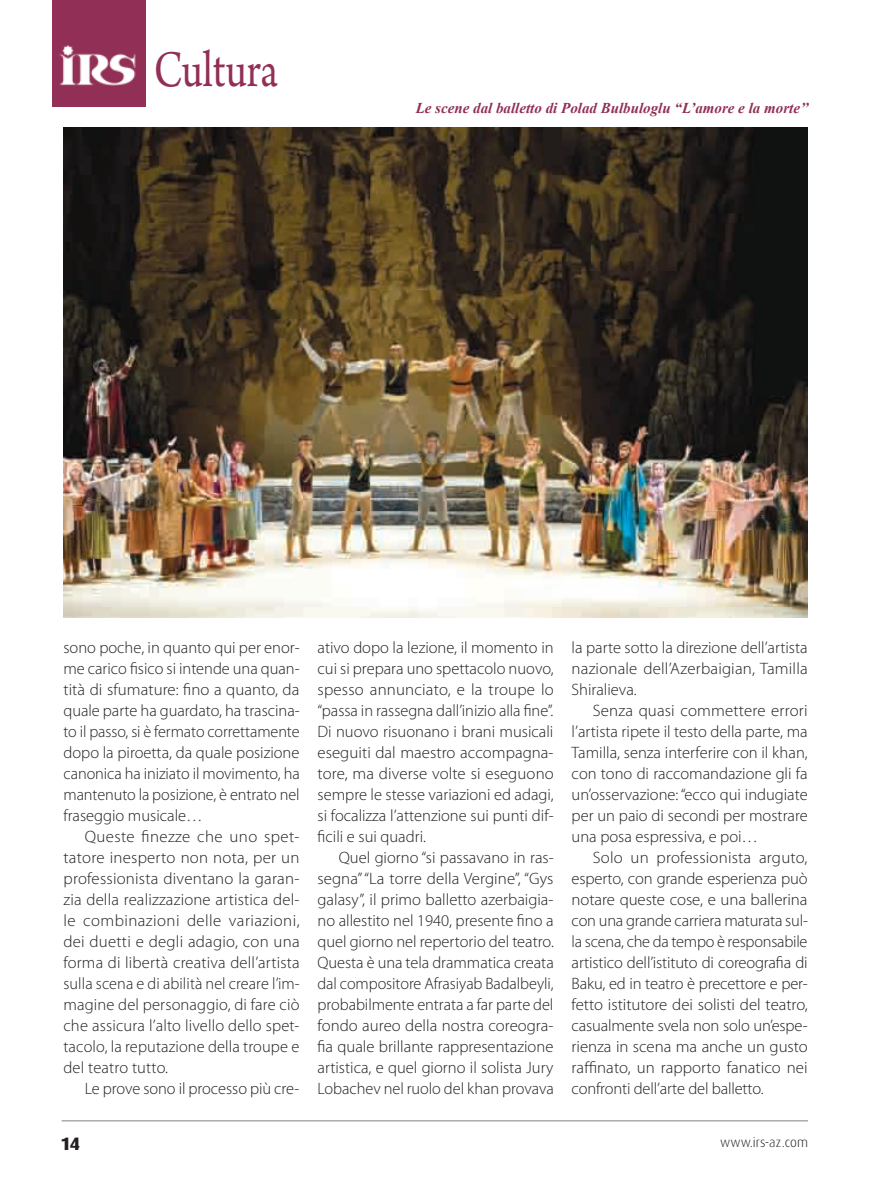
<style>
.page{position:relative;width:893px;height:1191px;background:#fff}
.page>*{position:absolute;margin:0;border:0;box-sizing:border-box;transform-origin:0 0}
.t1{font:54.15px "Arno Pro";color:#922f57;scale:.8 1}
.t2{font:800 18px "Dax Pro";color:#231f20}
.t3{font:300 16.5px/21px "Myriad Pro";color:#231f20;text-align:justify}
.t4{font:italic 700 15px "Times New Roman";color:#922f57}
.t5{font:300 13.5px "Dax Pro";color:#231f20}
</style>
<div class="page">
<hr style="left:62px;top:1120px;width:746px;height:1px;background:#808285">
<div style="left:52px;top:0;width:94px;height:106px;background:#922f57"></div>
<img style="left:59px;top:45px;width:77px;height:41px">
<img style="left:64px;top:128px;width:744px;height:489px">
<h1 class="t1" style="left:154px;top:36px;width:157px">Cultura</h1>
<p class="t4" style="left:416px;top:100px;width:395px">Le scene dal balletto di Polad Bulbuloglu “L’amore e la morte’’</p>
<p class="t3" style="left:63px;top:638px;width:238px">sono poche, in quanto qui per enor&shy;me carico fisico si intende una quan&shy;tità di sfumature: fino a quanto, da quale parte ha guardato, ha trascina&shy;to il passo, si è fermato correttamente dopo la piroetta, da quale posizione canonica ha iniziato il movimento, ha mantenuto la posizione, è entrato nel fraseggio musicale…</p>
<p class="t3" style="left:63px;top:827px;width:238px;text-indent:21px">Queste finezze che uno spet&shy;tatore inesperto non nota, per un professionista diventano la garan&shy;zia della realizzazione artistica del&shy;le combinazioni delle variazioni, dei duetti e degli adagio, con una forma di libertà creativa dell’artista sulla scena e di abilità nel creare l’im&shy;magine del personaggio, di fare ciò che assicura l’alto livello dello spet&shy;tacolo, la reputazione della troupe e del teatro tutto.</p>
<p class="t3" style="left:85px;top:1079px;width:216px">Le prove sono il processo più cre-</p>
<p class="t3" style="left:317px;top:638px;width:238px">ativo dopo la lezione, il momento in cui si prepara uno spettacolo nuovo, spesso annunciato, e la troupe lo “passa in rassegna dall’inizio alla fine”.<br>Di nuovo risuonano i brani musicali eseguiti dal maestro accompagna&shy;tore, ma diverse volte si eseguono sempre le stesse variazioni ed adagi, si focalizza l’attenzione sui punti dif&shy;ficili e sui quadri.</p>
<p class="t3" style="left:317px;top:848px;width:238px;text-indent:21px">Quel giorno “si passavano in ras&shy;segna” “La torre della Vergine”, “Gys galasy”, il primo balletto azerbaigia&shy;no allestito nel 1940, presente fino a quel giorno nel repertorio del teatro.<br>Questa è una tela drammatica creata dal compositore Afrasiyab Badalbeyli, probabilmente entrata a far parte del fondo aureo della nostra coreogra&shy;fia quale brillante rappresentazione artistica, e quel giorno il solista Jury Lobachev nel ruolo del khan provava</p>
<p class="t3" style="left:572px;top:638px;width:238px">la parte sotto la direzione dell’artista nazionale dell’Azerbaigian, Tamilla Shiralieva.</p>
<p class="t3" style="left:572px;top:701px;width:238px;text-indent:21px">Senza quasi commettere errori l’artista ripete il testo della parte, ma Tamilla, senza interferire con il khan, con tono di raccomandazione gli fa un’osservazione: “ecco qui indugiate per un paio di secondi per mostrare una posa espressiva, e poi…</p>
<p class="t3" style="left:572px;top:848px;width:238px;text-indent:21px">Solo un professionista arguto, esperto, con grande esperienza può notare queste cose, e una ballerina con una grande carriera maturata sul&shy;la scena, che da tempo è responsabile artistico dell’istituto di coreografia di Baku, ed in teatro è precettore e per&shy;fetto istitutore dei solisti del teatro, casualmente svela non solo un’espe&shy;rienza in scena ma anche un gusto raffinato, un rapporto fanatico nei confronti dell’arte del balletto.</p>
<p class="t2" style="left:62px;top:1135px;width:20px">14</p>
<p class="t5" style="left:720px;top:1135px;width:89px">www.irs-az.com</p>
</div>
